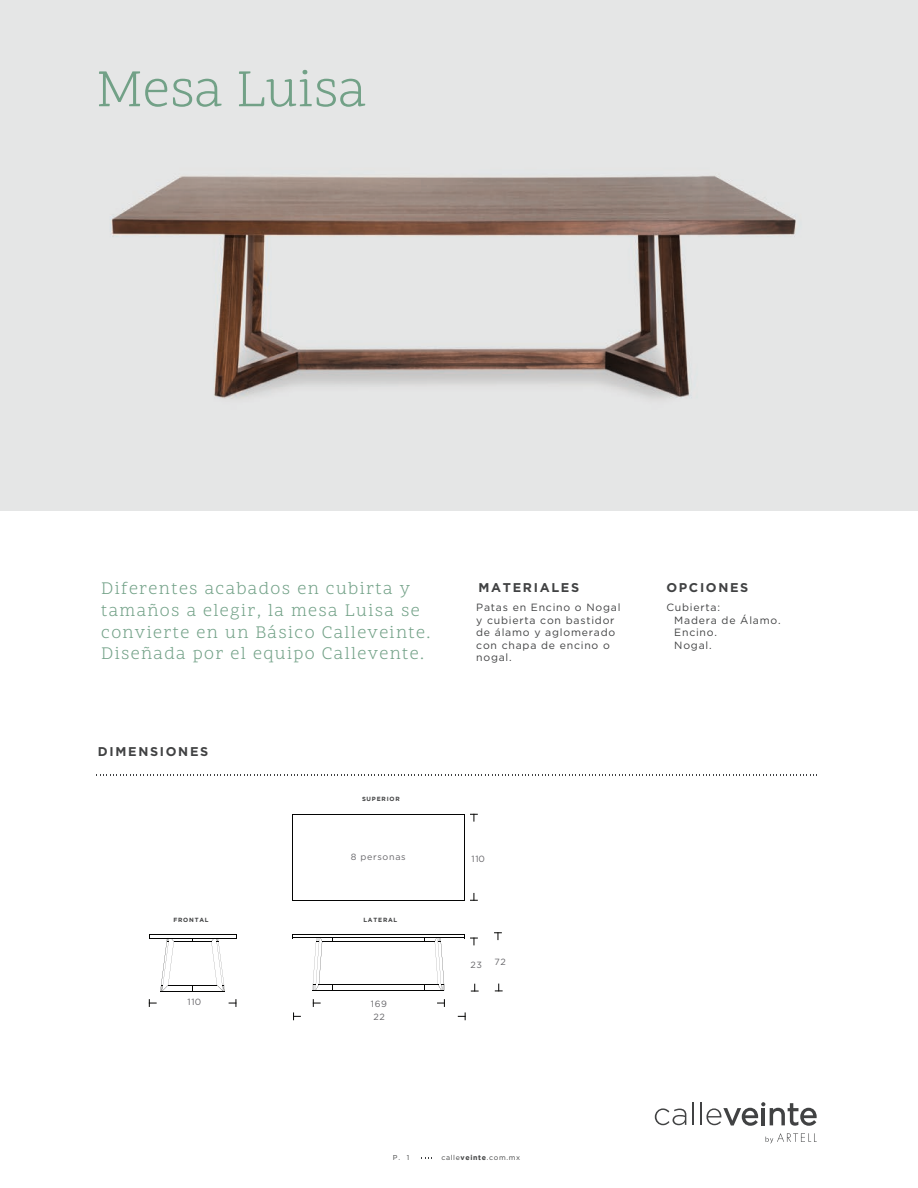
<style>
.page{position:relative;width:918px;height:1188px;background:#fff}
.page>*{position:absolute;margin:0;border:0;box-sizing:border-box;transform-origin:0 0}
.t1{font:54px "Scope One";color:#72a187}
.t2{font:18px/21.6px "Scope One";letter-spacing:.075em;color:#72a187}
.t3{font:700 12.75px "Gotham";letter-spacing:.13em;color:#414243}
.t4{font:10.5px/12.6px "Gotham";letter-spacing:.075em;color:#414243}
.t5{font:9px "Gotham";letter-spacing:.075em;color:#67666a}
.t6{font:7.05px "Gotham";letter-spacing:.09em;color:#414243}
.t7{font:700 6px "Gotham";letter-spacing:.13em;color:#414243}
.s1{font-weight:700}
</style>
<div class="page">
<img style="left:0;top:0;width:918px;height:510px">
<svg style="left:766px;top:1133px;width:51px;height:10px"></svg>
<svg style="left:655px;top:1108px;width:31px;height:17px"></svg>
<hr style="left:692px;top:1102px;width:2px;height:23px;background:#414243">
<hr style="left:700px;top:1102px;width:2px;height:23px;background:#414243">
<svg style="left:706px;top:1102px;width:111px;height:24px"></svg>
<svg style="left:96px;top:775px;width:721px;height:1px"></svg>
<hr style="left:292px;top:814px;width:172px;height:1px;background:#050504">
<hr style="left:292px;top:900px;width:172px;height:1px;background:#050504">
<hr style="left:464px;top:814px;width:1px;height:86px;background:#050504">
<hr style="left:292px;top:814px;width:1px;height:86px;background:#050504">
<svg style="left:293px;top:1013px;width:7px;height:7px"></svg>
<svg style="left:458px;top:1013px;width:8px;height:7px"></svg>
<svg style="left:471px;top:893px;width:6px;height:8px"></svg>
<svg style="left:471px;top:814px;width:6px;height:7px"></svg>
<hr style="left:293px;top:938px;width:171px;height:1px;background:#050504">
<hr style="left:333px;top:984px;width:91px;height:1px;background:#050504">
<hr style="left:333px;top:990px;width:91px;height:1px;background:#050504">
<hr style="left:333px;top:941px;width:91px;height:1px;background:#050504">
<svg style="left:312px;top:938px;width:22px;height:53px"></svg>
<hr style="left:293px;top:934px;width:171px;height:1px;background:#050504">
<svg style="left:424px;top:938px;width:21px;height:53px"></svg>
<svg style="left:313px;top:1000px;width:7px;height:6px"></svg>
<svg style="left:438px;top:1000px;width:7px;height:6px"></svg>
<svg style="left:229px;top:1000px;width:8px;height:6px"></svg>
<svg style="left:149px;top:1000px;width:7px;height:6px"></svg>
<svg style="left:471px;top:938px;width:6px;height:7px"></svg>
<svg style="left:471px;top:984px;width:7px;height:8px"></svg>
<svg style="left:495px;top:933px;width:6px;height:7px"></svg>
<svg style="left:495px;top:984px;width:7px;height:8px"></svg>
<hr style="left:149px;top:938px;width:87px;height:1px;background:#050504">
<hr style="left:149px;top:934px;width:87px;height:1px;background:#050504">
<svg style="left:160px;top:939px;width:65px;height:53px"></svg>
<h1 class="t1" style="left:96px;top:56px;width:272px">Mesa Luisa</h1>
<p class="t2" style="left:101px;top:579px;width:310px">Diferentes acabados en cubirta y</p>
<p class="t3" style="left:478px;top:580px;width:102px">MATERIALES</p>
<p class="t3" style="left:666px;top:580px;width:84px">OPCIONES</p>
<p class="t2" style="left:101px;top:601px;width:331px">tamaños a elegir, la mesa Luisa se convierte en un Básico Calleveinte.<br>Diseñada por el equipo Callevente.</p>
<p class="t4" style="left:476px;top:601px;width:146px">Patas en Encino o Nogal y cubierta con bastidor de álamo y aglomerado con chapa de encino o nogal.</p>
<p class="t4" style="left:674px;top:601px;width:108px;text-indent:-8px">Cubierta:<br>Madera de Álamo.<br>Encino.<br>Nogal.</p>
<p class="t3" style="left:98px;top:744px;width:112px">DIMENSIONES</p>
<p class="t7" style="left:173px;top:917px;width:37px">FRONTAL</p>
<p class="t7" style="left:362px;top:795px;width:39px">SUPERIOR</p>
<p class="t5" style="left:351px;top:852px;width:56px">8 personas</p>
<p class="t5" style="left:472px;top:854px;width:15px">110</p>
<p class="t7" style="left:363px;top:917px;width:35px">LATERAL</p>
<p class="t5" style="left:471px;top:960px;width:13px">23</p>
<p class="t5" style="left:495px;top:957px;width:13px">72</p>
<p class="t5" style="left:188px;top:997px;width:15px">110</p>
<p class="t5" style="left:371px;top:999px;width:18px">169</p>
<p class="t5" style="left:374px;top:1012px;width:13px">22</p>
<p class="t6" style="left:393px;top:1154px;width:18px">P. 1</p>
<p class="t6" style="left:441px;top:1154px;width:80px">calle<span class="s1">veinte</span>.com.mx</p>
</div>
